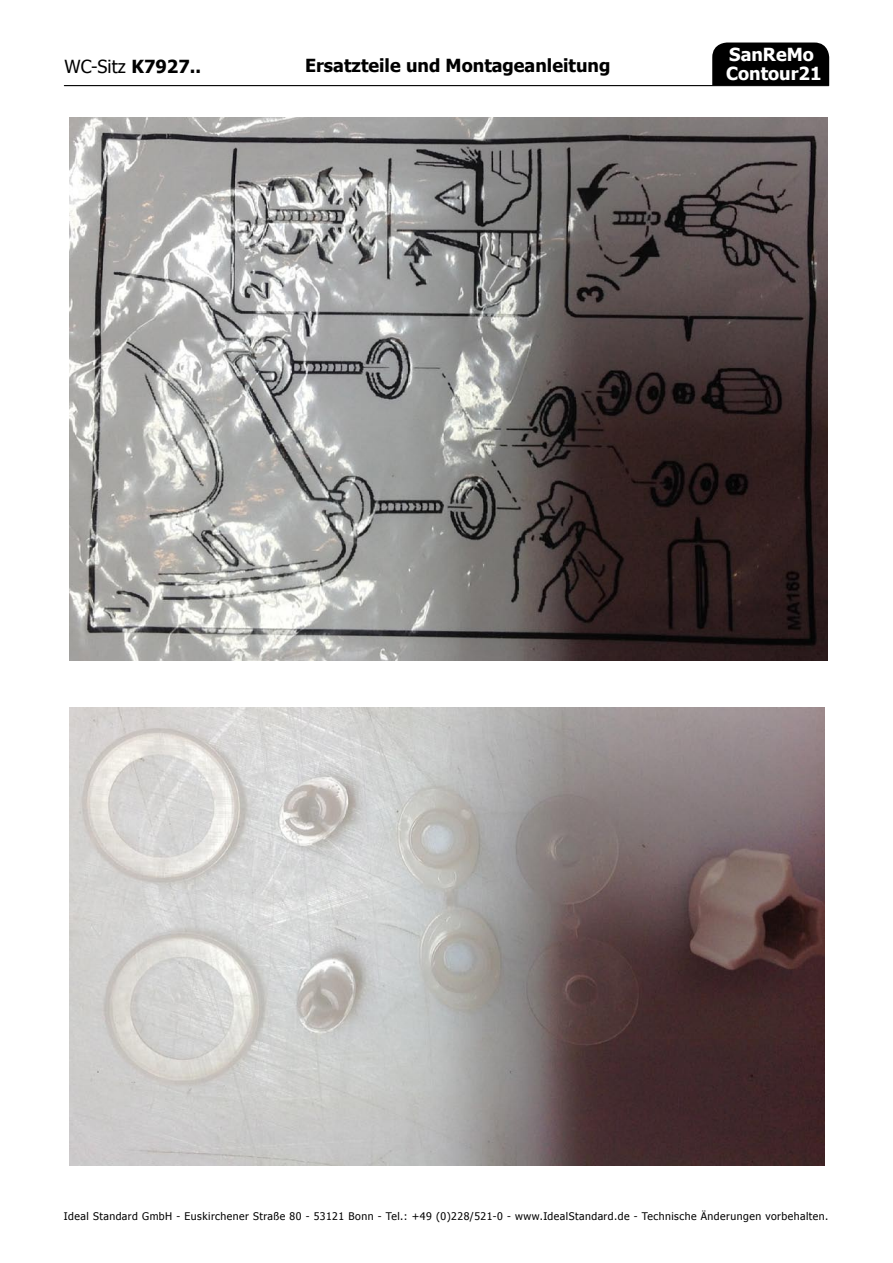
<style>
.page{position:relative;width:893px;height:1263px;background:#fff}
.page>*{position:absolute;margin:0;border:0;box-sizing:border-box;transform-origin:0 0}
.t1{font:700 18px "Tahoma";color:#000}
.t2{font:700 18px/19.5px "Tahoma";color:#fff}
.t3{font:18px "Tahoma";color:#000}
.t4{font:10.5px "Tahoma";letter-spacing:.045em;color:#000}
.s1{font-weight:700}
</style>
<div class="page">
<hr style="left:64px;top:85px;width:765px;height:1px;background:#000">
<div style="left:712px;top:43px;width:117px;height:42px;background:#000"></div>
<img style="left:70px;top:707px;width:755px;height:458px">
<img style="left:69px;top:117px;width:758px;height:543px">
<h1 class="t3" style="left:65px;top:55px;width:138px">WC-Sitz <span class="s1">K7927..</span></h1>
<h1 class="t1" style="left:305px;top:53px;width:307px">Ersatzteile und Montageanleitung</h1>
<h1 class="t2" style="left:726px;top:43px;width:97px">SanReMo<br>Contour21</h1>
<p class="t4" style="left:64px;top:1209px;width:766px">Ideal Standard GmbH - Euskirchener Straße 80 - 53121 Bonn - Tel.: +49 (0)228/521-0 - www.IdealStandard.de - Technische Änderungen vorbehalten.</p>
</div>
